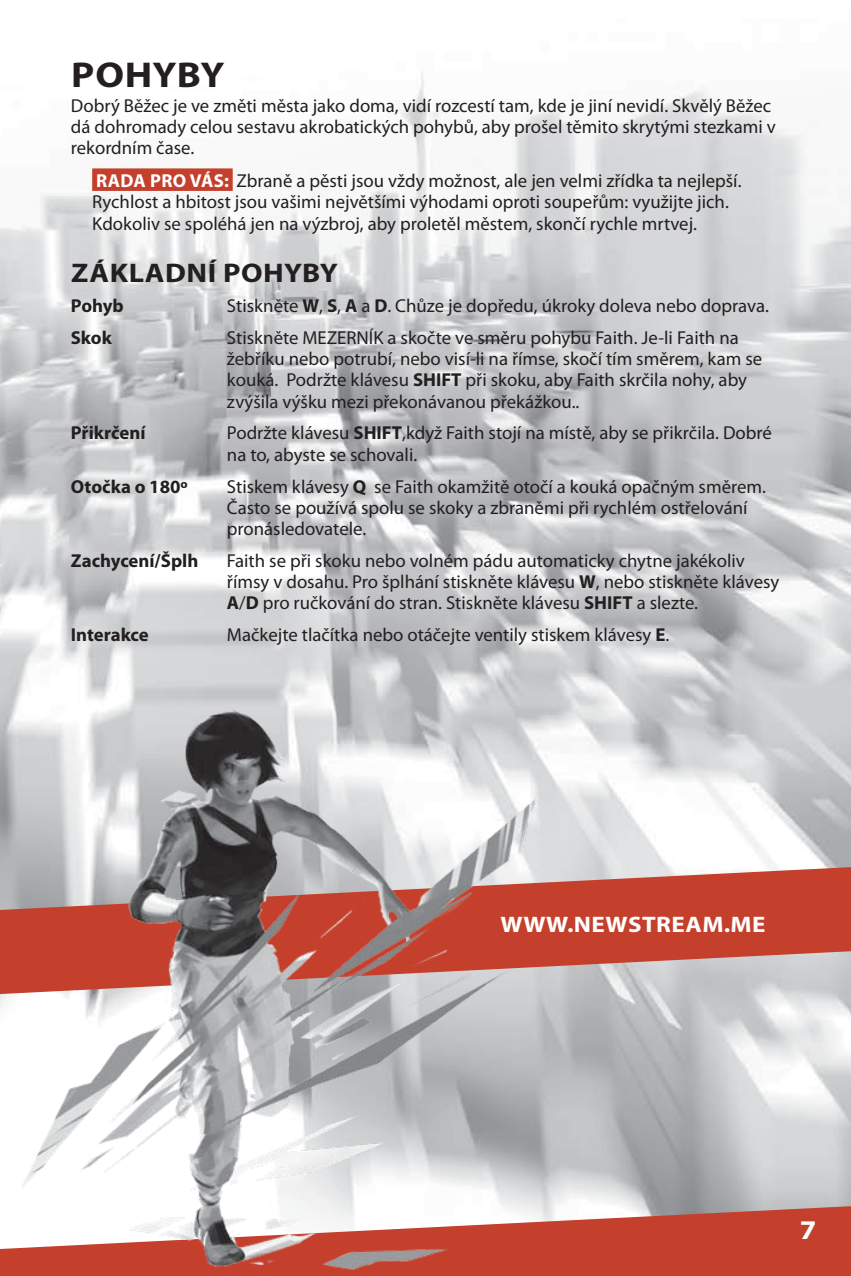
<style>
.page{position:relative;width:851px;height:1276px;background:#fff}
.page>*{position:absolute;margin:0;border:0;box-sizing:border-box;transform-origin:0 0}
.t1{font:700 36px "Myriad Pro";color:#231f20;scale:1.11 1}
.t2{font:700 27px "Myriad Pro";letter-spacing:.02em;color:#231f20;scale:1.11 1}
.t3{font:700 27px "Myriad Pro";color:#fff;scale:1.11 1}
.t4{font:700 22.5px "Myriad Pro";letter-spacing:.02em;color:#fff;scale:1.11 1}
.t5{font:18.75px/21.2px "Myriad Pro";color:#231f20}
.t6{font:700 18.75px "Myriad Pro";color:#231f20}
.s1{font-weight:700;color:#fff}
.s2{font-weight:700}
</style>
<div class="page">
<img style="left:0;top:71px;width:850px;height:1135px">
<svg style="left:0;top:1206px;width:850px;height:70px;background:#c75746"></svg>
<div style="left:92px;top:168px;width:141px;height:23px;background:#c4402c"></div>
<svg style="left:0;top:867px;width:850px;height:127px;background:#c66f63"></svg>
<img style="left:22px;top:694px;width:519px;height:582px">
<h1 class="t1" style="left:71px;top:51px;width:139px">POHYBY</h1>
<p class="t5" style="left:71px;top:94px;width:706px">Dobrý Běžec je ve změti města jako doma, vidí rozcestí tam, kde je jiní nevidí. Skvělý Běžec dá dohromady celou sestavu akrobatických pohybů, aby prošel těmito skrytými stezkami v rekordním čase.</p>
<p class="t5" style="left:92px;top:170px;width:650px"><span class="s1">RADA PRO VÁS:</span> Zbraně a pěsti jsou vždy možnost, ale jen velmi zřídka ta nejlepší.<br>Rychlost a hbitost jsou vašimi největšími výhodami oproti soupeřům: využijte jich.<br>Kdokoliv se spoléhá jen na výzbroj, aby proletěl městem, skončí rychle mrtvej.</p>
<h2 class="t2" style="left:71px;top:255px;width:242px">ZÁKLADNÍ POHYBY</h2>
<p class="t6" style="left:71px;top:293px;width:54px">POHYB</p>
<p class="t5" style="left:227px;top:295px;width:543px">Stiskněte <span class="s2">W</span>, <span class="s2">S</span>, <span class="s2">A</span> a <span class="s2">D</span>. Chůze je dopředu, úkroky doleva nebo doprava.</p>
<p class="t6" style="left:71px;top:325px;width:43px">SKOK</p>
<p class="t5" style="left:227px;top:326px;width:536px">Stiskněte MEZERNÍK a skočte ve směru pohybu Faith. Je-li Faith na žebříku nebo potrubí, nebo visí-li na římse, skočí tím směrem, kam se kouká. Podržte klávesu <span class="s2">SHIFT</span></p>
<p class="t5" style="left:227px;top:369px;width:521px;text-indent:238px">při skoku, aby Faith skrčila nohy, aby zvýšila výšku mezi překonávanou překážkou..</p>
<p class="t6" style="left:71px;top:421px;width:76px">PŘIKRČENÍ</p>
<p class="t5" style="left:227px;top:422px;width:138px">Podržte klávesu <span class="s2">SHIFT</span></p>
<p class="t5" style="left:227px;top:422px;width:546px;text-indent:175px">,když Faith stojí na místě, aby se přikrčila. Dobré na to, abyste se schovali.</p>
<p class="t6" style="left:71px;top:474px;width:118px">OTOČKA O 180º</p>
<p class="t5" style="left:227px;top:475px;width:540px">Stiskem klávesy <span class="s2">Q</span> se Faith okamžitě otočí a kouká opačným směrem.<br>Často se používá spolu se skoky a zbraněmi při rychlém ostřelování pronásledovatele.</p>
<p class="t6" style="left:71px;top:548px;width:129px">ZACHYCENÍ/ŠPLH</p>
<p class="t5" style="left:227px;top:550px;width:554px">Faith se při skoku nebo volném pádu automaticky chytne jakékoliv římsy v dosahu. Pro šplhání stiskněte klávesu <span class="s2">W</span>, nebo stiskněte klávesy<br><span class="s2">A</span>/<span class="s2">D</span> pro ručkování do stran. Stiskněte klávesu <span class="s2">SHIFT</span></p>
<p class="t5" style="left:636px;top:592px;width:63px">a slezte.</p>
<p class="t6" style="left:71px;top:623px;width:79px">INTERAKCE</p>
<p class="t5" style="left:227px;top:624px;width:444px">Mačkejte tlačítka nebo otáčejte ventily stiskem klávesy <span class="s2">E</span>.</p>
<p class="t4" style="left:500px;top:909px;width:240px">WWW.NEWSTREAM.ME</p>
<h2 class="t3" style="left:799px;top:1212px;width:17px">7</h2>
</div>
